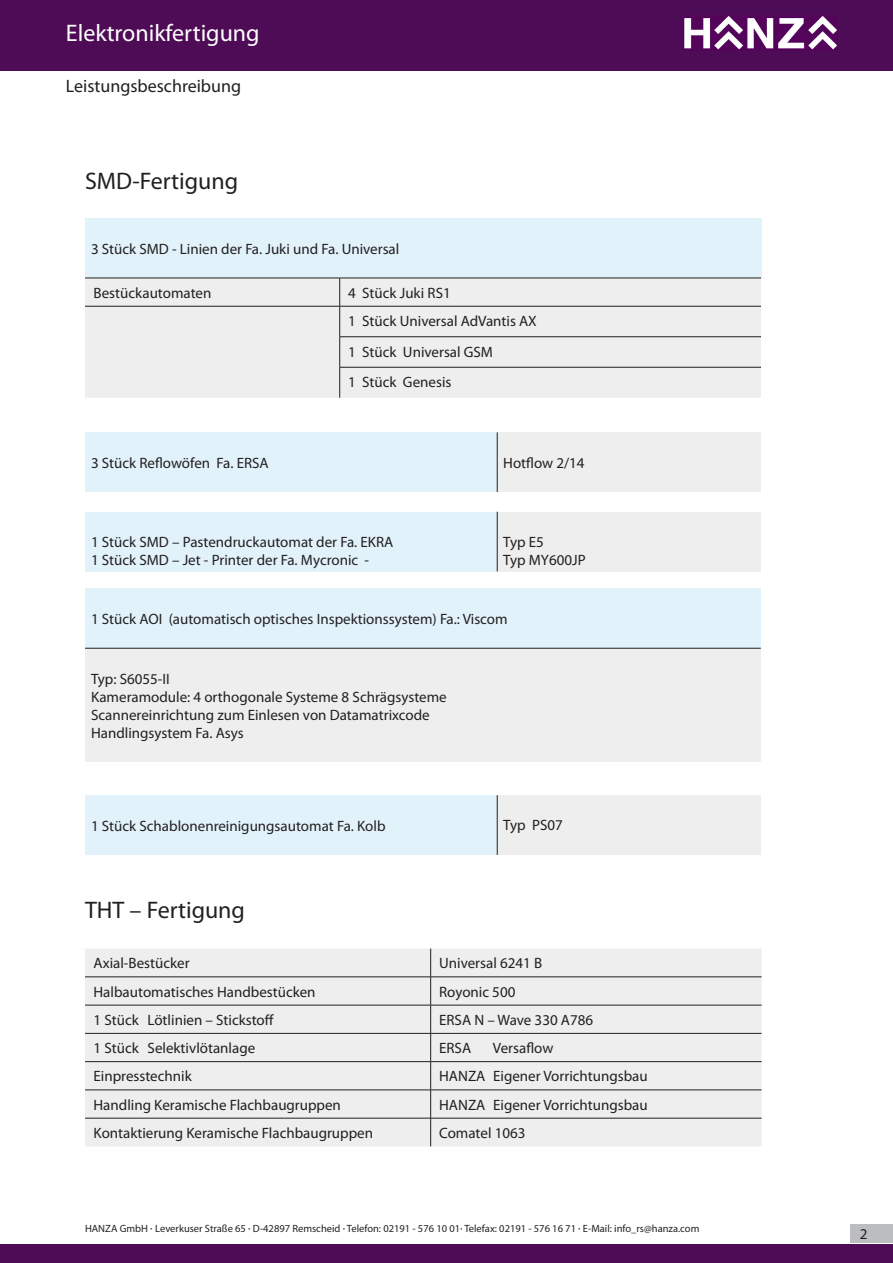
<style>
.page{position:relative;width:893px;height:1263px;background:#fff}
.page>*{position:absolute;margin:0;border:0;box-sizing:border-box;transform-origin:0 0}
.t1{font:24px "Myriad Pro";color:#231f20}
.t2{font:24px "Myriad Pro";color:#fff}
.t3{font:18px "Myriad Pro";color:#231f20}
.t4{font:15px "Myriad Pro";color:#231f20}
.t5{font:10.5px "Myriad Pro";color:#231f20}
.s1{font-size:12px}
</style>
<div class="page">
<div style="left:0;top:0;width:893px;height:54px;background:#4e0c56"></div>
<div style="left:85px;top:218px;width:676px;height:60px;background:#e2f2fb"></div>
<div style="left:85px;top:279px;width:676px;height:119px;background:#eeeeef"></div>
<hr style="left:85px;top:278px;width:255px;height:1px;background:#231f20">
<hr style="left:340px;top:278px;width:421px;height:1px;background:#231f20">
<svg style="left:339px;top:278px;width:1px;height:28px"></svg>
<hr style="left:85px;top:306px;width:255px;height:1px;background:#231f20">
<hr style="left:340px;top:306px;width:421px;height:1px;background:#231f20">
<hr style="left:339px;top:306px;width:1px;height:31px;background:#231f20">
<hr style="left:340px;top:336px;width:421px;height:1px;background:#231f20">
<hr style="left:339px;top:337px;width:1px;height:30px;background:#231f20">
<hr style="left:340px;top:367px;width:421px;height:1px;background:#231f20">
<hr style="left:339px;top:367px;width:1px;height:31px;background:#231f20">
<div style="left:85px;top:588px;width:676px;height:60px;background:#e2f2fb"></div>
<div style="left:85px;top:648px;width:676px;height:114px;background:#eeeeef"></div>
<hr style="left:85px;top:648px;width:676px;height:1px;background:#231f20">
<div style="left:85px;top:795px;width:412px;height:60px;background:#e2f2fb"></div>
<div style="left:497px;top:795px;width:264px;height:60px;background:#eeeeef"></div>
<hr style="left:497px;top:795px;width:1px;height:60px;background:#231f20">
<div style="left:85px;top:512px;width:412px;height:59px;background:#e2f2fb"></div>
<div style="left:497px;top:512px;width:264px;height:59px;background:#eeeeef"></div>
<hr style="left:497px;top:512px;width:1px;height:59px;background:#231f20">
<div style="left:85px;top:432px;width:412px;height:60px;background:#e2f2fb"></div>
<div style="left:497px;top:432px;width:264px;height:60px;background:#eeeeef"></div>
<hr style="left:497px;top:432px;width:1px;height:60px;background:#231f20">
<div style="left:850px;top:1224px;width:43px;height:19px;background:#bcbdc0"></div>
<div style="left:85px;top:948px;width:677px;height:198px;background:#eeeeef"></div>
<svg style="left:430px;top:948px;width:1px;height:198px"></svg>
<hr style="left:85px;top:976px;width:346px;height:1px;background:#231f20">
<hr style="left:85px;top:1005px;width:346px;height:1px;background:#231f20">
<hr style="left:85px;top:1033px;width:346px;height:1px;background:#231f20">
<hr style="left:85px;top:1061px;width:346px;height:1px;background:#231f20">
<hr style="left:85px;top:1090px;width:346px;height:1px;background:#231f20">
<hr style="left:85px;top:1118px;width:346px;height:1px;background:#231f20">
<hr style="left:431px;top:976px;width:331px;height:1px;background:#231f20">
<hr style="left:431px;top:1005px;width:331px;height:1px;background:#231f20">
<hr style="left:431px;top:1033px;width:331px;height:1px;background:#231f20">
<hr style="left:431px;top:1061px;width:331px;height:1px;background:#231f20">
<hr style="left:431px;top:1090px;width:331px;height:1px;background:#231f20">
<hr style="left:431px;top:1118px;width:331px;height:1px;background:#231f20">
<div style="left:0;top:52px;width:893px;height:19px;background:#4e0c56"></div>
<div style="left:0;top:1244px;width:893px;height:19px;background:#4e0c56"></div>
<img style="left:684px;top:16px;width:153px;height:34px">
<p class="t2" style="left:66px;top:18px;width:195px">Elektronikfertigung</p>
<p class="t3" style="left:66px;top:75px;width:177px">Leistungsbeschreibung</p>
<p class="t1" style="left:85px;top:166px;width:155px">SMD-Fertigung</p>
<p class="t4" style="left:91px;top:240px;width:310px">3 Stück SMD - Linien der Fa. Juki und Fa. Universal</p>
<p class="t4" style="left:94px;top:283px;width:119px">Bestückautomaten</p>
<p class="t4" style="left:348px;top:283px;width:104px">4 Stück Juki RS1</p>
<p class="t4" style="left:348px;top:312px;width:190px">1 Stück Universal AdVantis AX</p>
<p class="t4" style="left:348px;top:342px;width:146px">1 Stück Universal GSM</p>
<p class="t4" style="left:348px;top:373px;width:105px">1 Stück Genesis</p>
<p class="t4" style="left:91px;top:454px;width:179px">3 Stück Reflowöfen Fa. ERSA</p>
<p class="t4" style="left:503px;top:453px;width:83px">Hotflow 2/14</p>
<p class="t4" style="left:91px;top:533px;width:304px">1 Stück SMD – Pastendruckautomat der Fa. EKRA</p>
<p class="t4" style="left:91px;top:551px;width:280px">1 Stück SMD – Jet - Printer der Fa. Mycronic -</p>
<p class="t4" style="left:503px;top:533px;width:42px">Typ E5</p>
<p class="t4" style="left:503px;top:551px;width:84px">Typ MY600JP</p>
<p class="t4" style="left:91px;top:610px;width:418px">1 Stück AOI (automatisch optisches Inspektionssystem) Fa.: Viscom</p>
<p class="t4" style="left:91px;top:670px;width:80px">Typ: S6055-II</p>
<p class="t4" style="left:91px;top:688px;width:357px">Kameramodule: 4 orthogonale Systeme 8 Schrägsysteme</p>
<p class="t4" style="left:91px;top:706px;width:340px">Scannereinrichtung zum Einlesen von Datamatrixcode</p>
<p class="t4" style="left:91px;top:724px;width:154px">Handlingsystem Fa. Asys</p>
<p class="t4" style="left:91px;top:817px;width:296px">1 Stück Schablonenreinigungsautomat Fa. Kolb</p>
<p class="t4" style="left:503px;top:816px;width:61px">Typ PS07</p>
<p class="t1" style="left:85px;top:895px;width:162px">THT – Fertigung</p>
<p class="t4" style="left:94px;top:954px;width:98px">Axial-Bestücker</p>
<p class="t4" style="left:439px;top:954px;width:105px">Universal 6241 B</p>
<p class="t4" style="left:94px;top:982px;width:224px">Halbautomatisches Handbestücken</p>
<p class="t4" style="left:439px;top:982px;width:78px">Royonic 500</p>
<p class="t4" style="left:94px;top:1010px;width:182px">1 Stück Lötlinien – Stickstoff</p>
<p class="t4" style="left:439px;top:1010px;width:155px">ERSA N – Wave 330 A786</p>
<p class="t4" style="left:94px;top:1039px;width:163px">1 Stück Selektivlötanlage</p>
<p class="t4" style="left:439px;top:1039px;width:34px">ERSA</p>
<p class="t4" style="left:493px;top:1039px;width:62px">Versaflow</p>
<p class="t4" style="left:94px;top:1067px;width:100px">Einpresstechnik</p>
<p class="t4" style="left:439px;top:1067px;width:210px">HANZA Eigener Vorrichtungsbau</p>
<p class="t4" style="left:94px;top:1095px;width:249px">Handling Keramische Flachbaugruppen</p>
<p class="t4" style="left:439px;top:1095px;width:210px">HANZA Eigener Vorrichtungsbau</p>
<p class="t4" style="left:94px;top:1123px;width:281px">Kontaktierung Keramische Flachbaugruppen</p>
<p class="t4" style="left:439px;top:1123px;width:88px">Comatel 1063</p>
<p class="t5" style="left:85px;top:1222px;width:616px">HANZA GmbH <span class="s1">·</span> Leverkuser Straße 65 <span class="s1">·</span> D-42897 Remscheid <span class="s1">·</span> Telefon: 02191 - 576 10 01<span class="s1">·</span> Telefax: 02191 - 576 16 71 <span class="s1">·</span> E-Mail: info_rs@hanza.com</p>
<p class="t4" style="left:860px;top:1225px;width:9px">2</p>
</div>
